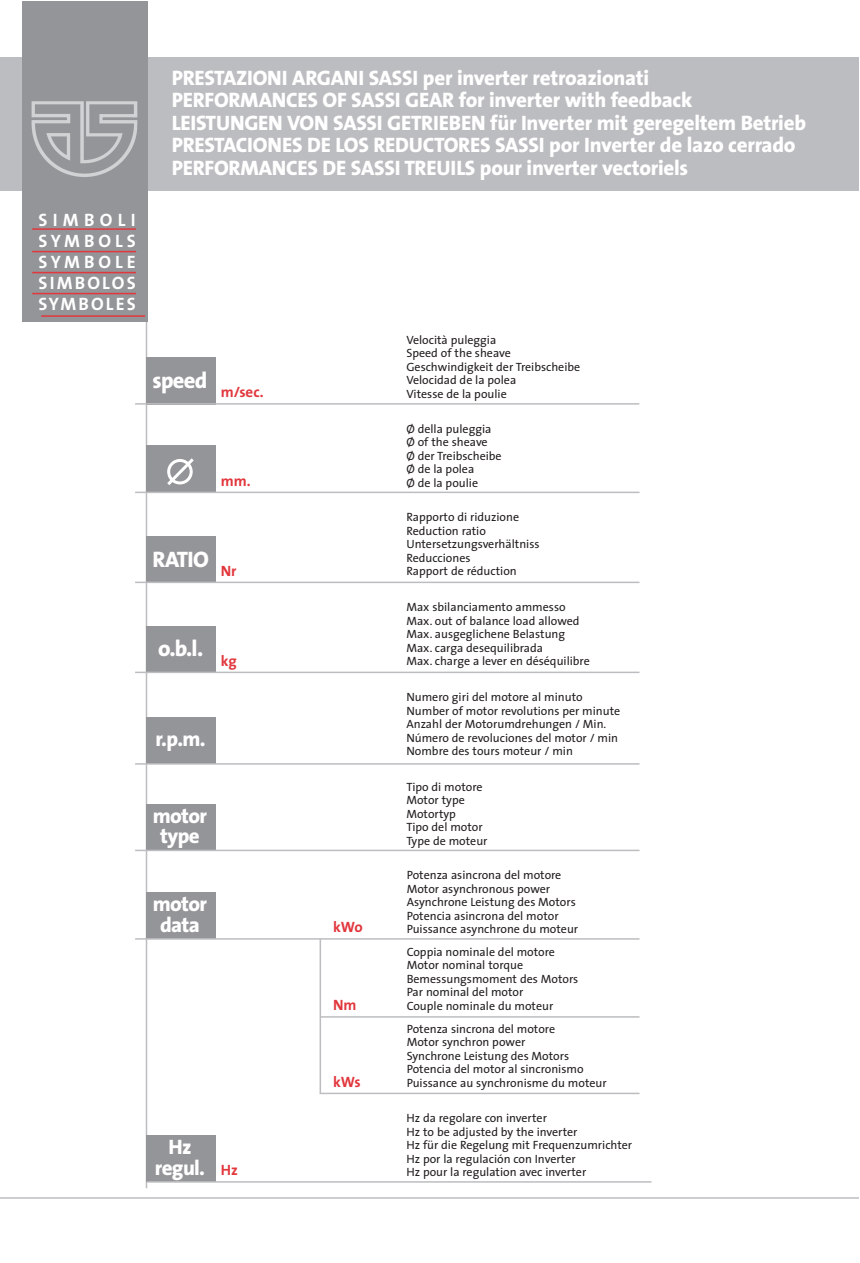
<style>
.page{position:relative;width:860px;height:1263px;background:#fff}
.page>*{position:absolute;margin:0;border:0;box-sizing:border-box;transform-origin:0 0}
.t1{font:800 22.5px "The Sans";letter-spacing:-.035em;color:#fff}
.t2{font:800 21px/22.5px "The Sans";letter-spacing:-.01em;color:#fff}
.t3{font:800 21px/20.5px "The Sans";letter-spacing:-.03em;color:#fff;text-align:center}
.t4{font:18px/21px "The Sans Bold Caps";letter-spacing:.185em;color:#fff;text-align:justify}
.t5{font:700 15px "The Sans";color:#e1373d}
.t6{font:12px/13.5px "The Sans";color:#231f20}
</style>
<div class="page">
<hr style="left:146px;top:181px;width:1px;height:1007px;background:#bcbdc0">
<div style="left:0;top:57px;width:858px;height:134px;background:#bcbdc0"></div>
<div style="left:22px;top:2px;width:125px;height:320px;background:#939598"></div>
<hr style="left:0;top:1197px;width:858px;height:2px;background:#bcbdc0">
<img style="left:31px;top:101px;width:107px;height:76px">
<hr style="left:32px;top:228px;width:104px;height:2px;background:#e1373d">
<hr style="left:32px;top:251px;width:104px;height:1px;background:#e1373d">
<hr style="left:32px;top:272px;width:104px;height:1px;background:#e1373d">
<hr style="left:32px;top:293px;width:104px;height:1px;background:#e1373d">
<hr style="left:41px;top:315px;width:104px;height:2px;background:#e1373d">
<div style="left:146px;top:357px;width:69px;height:47px;background:#939598"></div>
<hr style="left:135px;top:403px;width:504px;height:2px;background:#bcbdc0">
<div style="left:146px;top:446px;width:69px;height:47px;background:#939598"></div>
<hr style="left:135px;top:492px;width:504px;height:1px;background:#bcbdc0">
<svg style="left:167px;top:458px;width:27px;height:27px"></svg>
<div style="left:146px;top:536px;width:69px;height:47px;background:#939598"></div>
<hr style="left:135px;top:582px;width:504px;height:1px;background:#bcbdc0">
<div style="left:146px;top:626px;width:69px;height:47px;background:#939598"></div>
<hr style="left:135px;top:672px;width:504px;height:1px;background:#bcbdc0">
<div style="left:146px;top:717px;width:69px;height:47px;background:#939598"></div>
<hr style="left:135px;top:763px;width:504px;height:2px;background:#bcbdc0">
<div style="left:146px;top:804px;width:69px;height:47px;background:#939598"></div>
<hr style="left:135px;top:850px;width:504px;height:1px;background:#bcbdc0">
<div style="left:146px;top:1135px;width:69px;height:47px;background:#939598"></div>
<hr style="left:147px;top:1181px;width:504px;height:2px;background:#bcbdc0">
<div style="left:146px;top:892px;width:69px;height:47px;background:#939598"></div>
<hr style="left:135px;top:938px;width:504px;height:2px;background:#bcbdc0">
<hr style="left:320px;top:1016px;width:319px;height:2px;background:#bcbdc0">
<hr style="left:320px;top:1093px;width:319px;height:1px;background:#bcbdc0">
<hr style="left:319px;top:939px;width:2px;height:155px;background:#bcbdc0">
<h3 class="t4" style="left:38px;top:209px;width:99px">SIMBOLI SYMBOLS SYMBOLE SIMBOLOS SYMBOLES</h3>
<p class="t2" style="left:172px;top:68px;width:636px">PRESTAZIONI ARGANI SASSI per inverter retroazionati<br>PERFORMANCES OF SASSI GEAR for inverter with feedback LEISTUNGEN VON SASSI GETRIEBEN für Inverter mit geregeltem Betrieb PRESTACIONES DE LOS REDUCTORES SASSI por Inverter de lazo cerrado PERFORMANCES DE SASSI TREUILS pour inverter vectoriels</p>
<p class="t5" style="left:152px;top:386px;width:113px"><sup>speed</sup> m/sec.</p>
<p class="t5" style="left:221px;top:474px;width:31px">mm.</p>
<h1 class="t1" style="left:152px;top:550px;width:58px">RATIO</h1>
<p class="t5" style="left:221px;top:564px;width:17px">Nr</p>
<h1 class="t1" style="left:158px;top:639px;width:47px">o.b.l.</h1>
<p class="t5" style="left:221px;top:654px;width:17px">kg</p>
<h2 class="t2" style="left:155px;top:730px;width:52px">r.p.m.</h2>
<h2 class="t3" style="left:153px;top:807px;width:56px">motor type</h2>
<h2 class="t3" style="left:153px;top:895px;width:56px">motor data</h2>
<h2 class="t2" style="left:155px;top:1138px;width:52px;line-height:20.5px;text-align:center">Hz regul.</h2>
<p class="t5" style="left:221px;top:1164px;width:19px">Hz</p>
<p class="t5" style="left:333px;top:921px;width:31px">kWo</p>
<p class="t5" style="left:333px;top:999px;width:25px">Nm</p>
<p class="t5" style="left:333px;top:1076px;width:29px">kWs</p>
<p class="t6" style="left:406px;top:334px;width:175px">Velocità puleggia<br>Speed of the sheave<br>Geschwindigkeit der Treibscheibe<br>Velocidad de la polea<br>Vitesse de la poulie</p>
<p class="t6" style="left:406px;top:423px;width:97px">Ø della puleggia<br>Ø of the sheave<br>Ø der Treibscheibe<br>Ø de la polea<br>Ø de la poulie</p>
<p class="t6" style="left:406px;top:512px;width:135px">Rapporto di riduzione<br>Reduction ratio<br>Untersetzungsverhältniss<br>Reducciones<br>Rapport de réduction</p>
<p class="t6" style="left:406px;top:601px;width:185px">Max sbilanciamento ammesso<br>Max. out of balance load allowed<br>Max. ausgeglichene Belastung<br>Max. carga desequilibrada<br>Max. charge a lever en déséquilibre</p>
<p class="t6" style="left:406px;top:691px;width:215px">Numero giri del motore al minuto Number of motor revolutions per minute Anzahl der Motorumdrehungen / Min.<br>Número de revoluciones del motor / min Nombre des tours moteur / min</p>
<p class="t6" style="left:406px;top:781px;width:83px">Tipo di motore<br>Motor type<br>Motortyp<br>Tipo del motor<br>Type de moteur</p>
<p class="t6" style="left:406px;top:869px;width:173px">Potenza asincrona del motore<br>Motor asynchronous power<br>Asynchrone Leistung des Motors<br>Potencia asincrona del motor<br>Puissance asynchrone du moteur</p>
<p class="t6" style="left:406px;top:946px;width:173px">Coppia nominale del motore<br>Motor nominal torque<br>Bemessungsmoment des Motors<br>Par nominal del motor<br>Couple nominale du moteur</p>
<p class="t6" style="left:406px;top:1023px;width:201px">Potenza sincrona del motore<br>Motor synchron power<br>Synchrone Leistung des Motors<br>Potencia del motor al sincronismo<br>Puissance au synchronisme du moteur</p>
<p class="t6" style="left:406px;top:1112px;width:227px">Hz da regolare con inverter<br>Hz to be adjusted by the inverter<br>Hz für die Regelung mit Frequenzumrichter Hz por la regulación con Inverter<br>Hz pour la regulation avec inverter</p>
</div>
